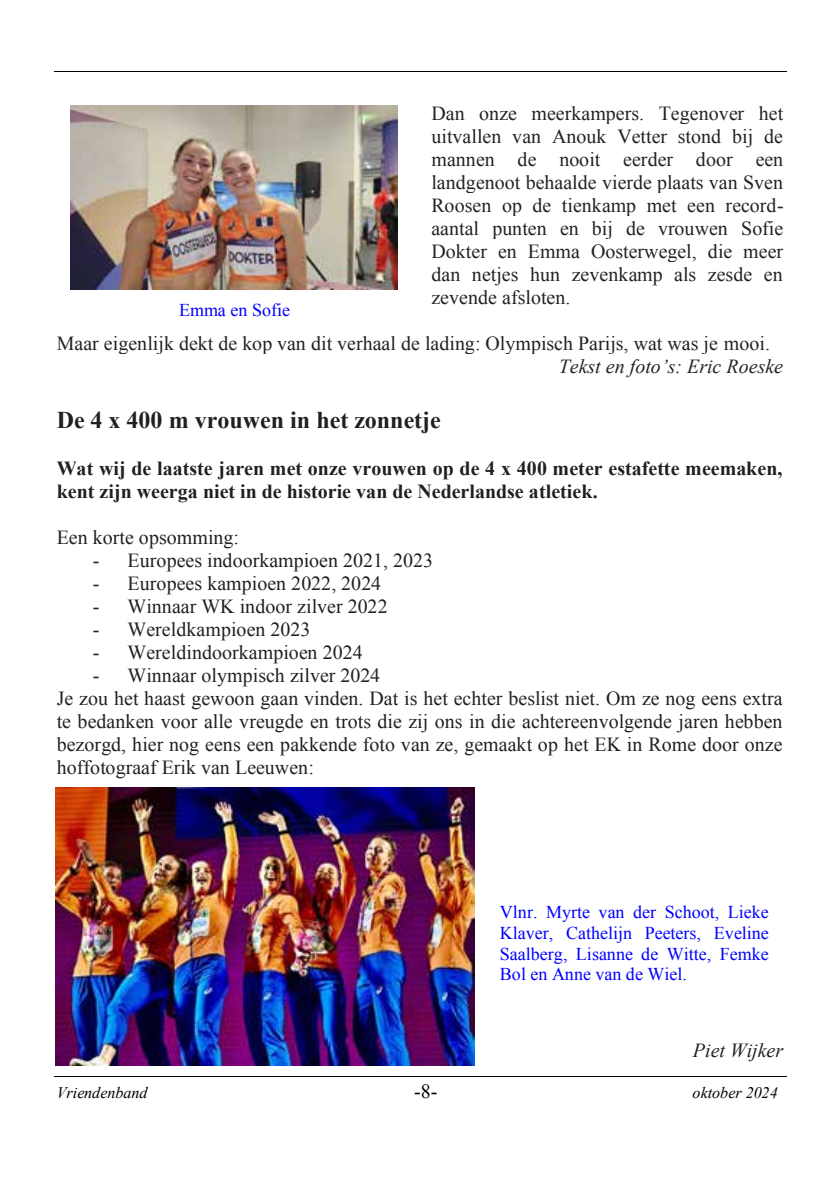
<style>
.page{position:relative;width:840px;height:1191px;background:#fff}
.page>*{position:absolute;margin:0;border:0;box-sizing:border-box;transform-origin:0 0}
.t1{font:700 24px "Times New Roman";color:#202020}
.t2{font:20px/23px "Times New Roman";letter-spacing:.005em;color:#202020}
.t3{font:20px/23px "Times New Roman";color:#222;text-align:justify}
.t4{font:700 20px/23px "Times New Roman";color:#202020}
.t5{font:italic 20px "Times New Roman";color:#222}
.t6{font:italic 20px "Times New Roman";color:#202020}
.t7{font:20px "Times New Roman";color:#000}
.t8{font:18px/20.6px "Times New Roman";color:#00f;text-align:justify}
.t9{font:italic 16px "Times New Roman";color:#000}
</style>
<div class="page">
<hr style="left:54px;top:71px;width:732px;height:1px;background:#000">
<hr style="left:54px;top:1076px;width:732px;height:1px;background:#000">
<img style="left:70px;top:105px;width:327px;height:184px">
<img style="left:56px;top:787px;width:418px;height:278px">
<p class="t3" style="left:431px;top:102px;width:353px">Dan onze meerkampers. Tegenover het uitvallen van Anouk Vetter stond bij de mannen de nooit eerder door een landgenoot behaalde vierde plaats van Sven Roosen op de tienkamp met een record&shy;aantal punten en bij de vrouwen Sofie Dokter en Emma Oosterwegel, die meer dan netjes hun zevenkamp als zesde en zevende afsloten.</p>
<p class="t3" style="left:57px;top:332px;width:714px">Maar eigenlijk dekt de kop van dit verhaal de lading: Olympisch Parijs, wat was je mooi.</p>
<p class="t5" style="left:558px;top:353px;width:226px">Tekst en foto’s: Eric Roeske</p>
<p class="t1" style="left:57px;top:403px;width:385px">De 4 x 400 m vrouwen in het zonnetje</p>
<p class="t4" style="left:57px;top:456px;width:726px">Wat wij de laatste jaren met onze vrouwen op de 4 x 400 meter estafette meemaken, kent zijn weerga niet in de historie van de Nederlandse atletiek.</p>
<p class="t2" style="left:57px;top:525px;width:184px">Een korte opsomming:</p>
<p class="t2" style="left:93px;top:548px;width:341px">- Europees indoorkampioen 2021, 2023</p>
<p class="t2" style="left:93px;top:571px;width:290px">- Europees kampioen 2022, 2024</p>
<p class="t2" style="left:93px;top:594px;width:296px">- Winnaar WK indoor zilver 2022</p>
<p class="t2" style="left:93px;top:617px;width:219px">- Wereldkampioen 2023</p>
<p class="t2" style="left:93px;top:640px;width:271px">- Wereldindoorkampioen 2024</p>
<p class="t2" style="left:57px;top:663px;width:727px;text-indent:36px">- Winnaar olympisch zilver 2024<br>Je zou het haast gewoon gaan vinden. Dat is het echter beslist niet. Om ze nog eens extra te bedanken voor alle vreugde en trots die zij ons in die achtereenvolgende jaren hebben bezorgd, hier nog eens een pakkende foto van ze, gemaakt op het EK in Rome door onze hoffotograaf Erik van Leeuwen:</p>
<p class="t8" style="left:179px;top:300px;width:113px">Emma en Sofie</p>
<p class="t8" style="left:499px;top:901px;width:270px">Vlnr. Myrte van der Schoot, Lieke Klaver, Cathelijn Peeters, Eveline Saalberg, Lisanne de Witte, Femke Bol en Anne van de Wiel.</p>
<p class="t6" style="left:692px;top:1036px;width:92px">Piet Wijker</p>
<p class="t9" style="left:57px;top:1081px;width:92px">Vriendenband</p>
<p class="t7" style="left:414px;top:1077px;width:25px">-8-</p>
<p class="t9" style="left:692px;top:1081px;width:87px">oktober 2024</p>
</div>
